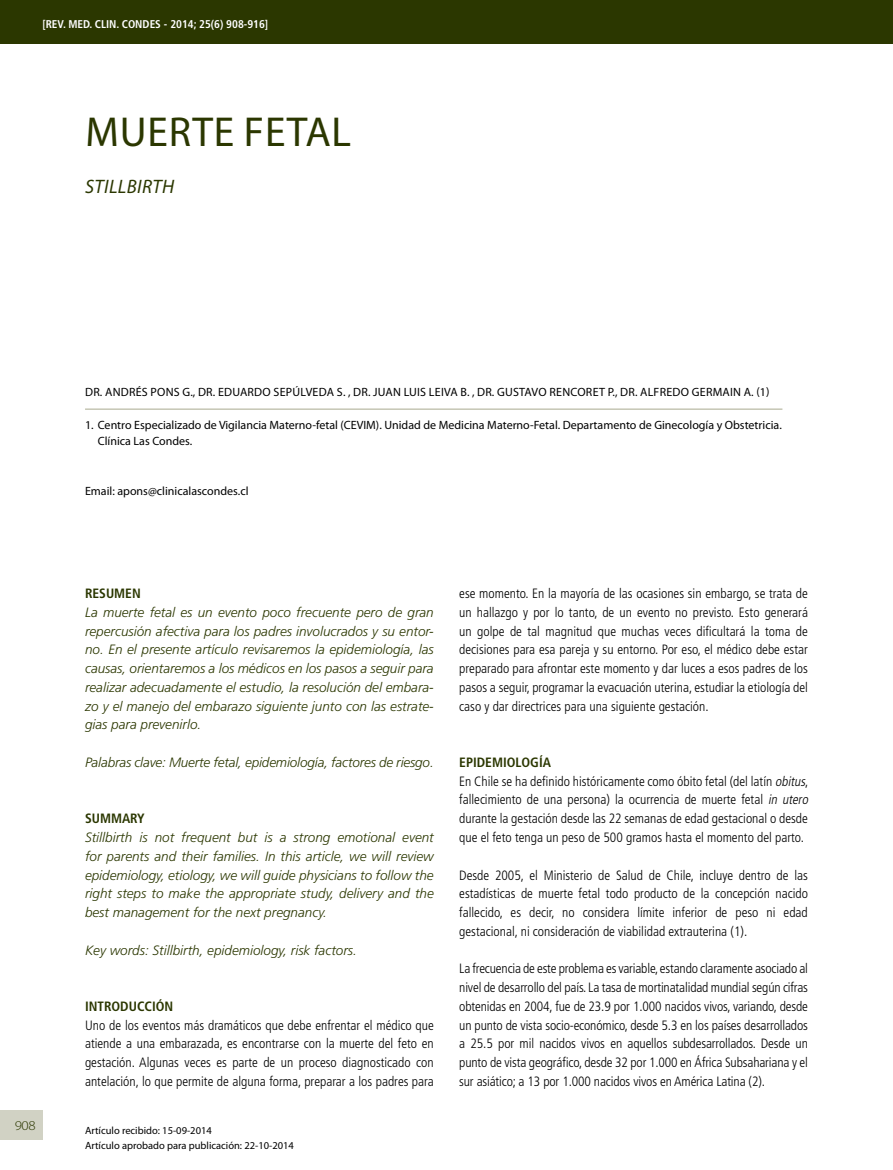
<style>
.page{position:relative;width:893px;height:1170px;background:#fff}
.page>*{position:absolute;margin:0;border:0;box-sizing:border-box;transform-origin:0 0}
.t1{font:42px "Myriad Pro";letter-spacing:.02em;color:#2b3700}
.t2{font:italic 19.5px "Myriad Pro";letter-spacing:.02em;color:#2b3700}
.t3{font:300 condensed 13.5px/18.8px "Frutiger";color:#000;text-align:justify}
.t4{font:italic 300 13.5px/18.8px "Frutiger";color:#2b3700;text-align:justify}
.t5{font:700 condensed 13.5px "Frutiger";color:#2b3700}
.t6{font:300 13.5px "Myriad Pro";color:#2b3700;scale:1.1 1}
.t7{font:12px/16.5px "Myriad Pro";color:#000}
.t8{font:12px "Myriad Pro";letter-spacing:.02em;color:#000}
.t9{font:700 condensed 11.25px "Frutiger";color:#fff}
.t10{font:10.5px/15.8px "Myriad Pro";color:#000}
.s1{font-weight:700;color:#2b3700}
.s2{font-style:italic}
</style>
<div class="page">
<div style="left:0;top:1110px;width:43px;height:30px;background:#d1d2c4"></div>
<div style="left:0;top:0;width:893px;height:44px;background:#2b3700"></div>
<hr style="left:85px;top:408px;width:697px;height:2px;background:#c5c6b4">
<p class="t9" style="left:42px;top:17px;width:227px">[REV. MED. CLIN. CONDES - 2014; 25(6) 908-916]</p>
<h1 class="t1" style="left:85px;top:106px;width:267px">MUERTE FETAL</h1>
<h2 class="t2" style="left:85px;top:175px;width:90px">Stillbirth</h2>
<p class="t6" style="left:15px;top:1117px;width:21px">908</p>
<p class="t8" style="left:85px;top:384px;width:148px">Dr. Andrés Pons G., dr. Eduard</p>
<p class="t7" style="left:263px;top:383px;width:58px">o Sepúlveda</p>
<p class="t8" style="left:337px;top:384px;width:256px">S. , dr. Juan Luis Leiva B. , dr. Gustavo Rencoret</p>
<p class="t7" style="left:608px;top:383px;width:48px">P., dr. Alfred</p>
<p class="t7" style="left:681px;top:383px;width:28px">o Germa</p>
<p class="t7" style="left:730px;top:383px;width:41px">in A. (1)</p>
<p class="t7" style="left:85px;top:416px;width:698px">1. Centro Especializado de Vigilancia Materno-fetal (CEVI M). Unidad de Medicina Materno-Fetal. Departamento de Ginecología y Obstetricia.<br>Clínica Las Condes.</p>
<p class="t7" style="left:85px;top:482px;width:165px">Email: apons@clinicalascondes.cl</p>
<p class="t5" style="left:85px;top:585px;width:57px">RESUMEN</p>
<p class="t4" style="left:85px;top:602px;width:350px">La muerte fetal es un evento poco frecuente pero de gran repercusión afectiva para los padres involucrados y su entor&shy;no. En el presente artículo revisaremos la epidemiología, las causas, orientaremos a los médicos en los pasos a seguir para realizar adecuadamente el estudio, la resolución del embara&shy;zo y el manejo del embarazo siguiente junto con las estrate&shy;gias para prevenirlo.</p>
<p class="t4" style="left:85px;top:752px;width:350px">Palabras clave: Muerte fetal, epidemiología, factores de riesgo.</p>
<p class="t5" style="left:85px;top:810px;width:61px">SUMMARY</p>
<p class="t4" style="left:85px;top:827px;width:350px">Stillbirth is not frequent but is a strong emotional event for parents and their families. In this article, we will review epidemiology, etiology, we will guide physicians to follow the right steps to make the appropriate study, delivery and the best management for the next pregnancy.</p>
<p class="t4" style="left:85px;top:940px;width:273px">Key words: Stillbirth, epidemiology, risk factors.</p>
<p class="t5" style="left:85px;top:998px;width:90px">INTRODUCCIÓN</p>
<p class="t3" style="left:85px;top:1015px;width:350px">Uno de los eventos más dramáticos que debe enfrentar el médico que atiende a una embarazada, es encontrarse con la muerte del feto en gestación. Algunas veces es parte de un proceso diagnosticado con antelación, lo que permite de alguna forma, preparar a los padres para</p>
<p class="t10" style="left:85px;top:1121px;width:210px">Artículo recibido: 15-09-2014<br>Artículo aprobado para publicación: 22-10-2014</p>
<p class="t3" style="left:459px;top:584px;width:350px">ese momento. En la mayoría de las ocasiones sin embargo, se trata de un hallazgo y por lo tanto, de un evento no previsto. Esto generará un golpe de tal magnitud que muchas veces dificultará la toma de decisiones para esa pareja y su entorno. Por eso, el médico debe estar preparado para afrontar este momento y dar luces a esos padres de los pasos a seguir, programar la evacuación uterina, estudiar la etiología del caso y dar directrices para una siguiente gestación.</p>
<p class="t3" style="left:459px;top:753px;width:353px;text-align:left"><span class="s1">EPIDEMIOLOGÍA<br></span>En Chile se ha definido históricamente como óbito fetal (del latín <span class="s2">obitus</span>, fallecimiento de una persona) la ocurrencia de muerte fetal <span class="s2">in utero </span>durante la gestación desde las 22 semanas de edad gestacional o desde que el feto tenga un peso de 500 gramos hasta el momento del parto.</p>
<p class="t3" style="left:459px;top:865px;width:350px">Desde 2005, el Ministerio de Salud de Chile, incluye dentro de las estadísticas de muerte fetal todo producto de la concepción nacido fallecido, es decir, no considera límite inferior de peso ni edad gestacional, ni consideración de viabilidad extrauterina (1).</p>
<p class="t3" style="left:459px;top:959px;width:350px">La frecuencia de este problema es variable, estando claramente asociado al nivel de desarrollo del país. La tasa de mortinatalidad mundial según cifras obtenidas en 2004, fue de 23.9 por 1.000 nacidos vivos, variando, desde un punto de vista socio-económico, desde 5.3 en los países desarrollados a 25.5 por mil nacidos vivos en aquellos subdesarrollados. Desde un punto de vista geográfico, desde 32 por 1.000 en África Subsahariana y el sur asiático; a 13 por 1.000 nacidos vivos en América Latina (2).</p>
</div>
